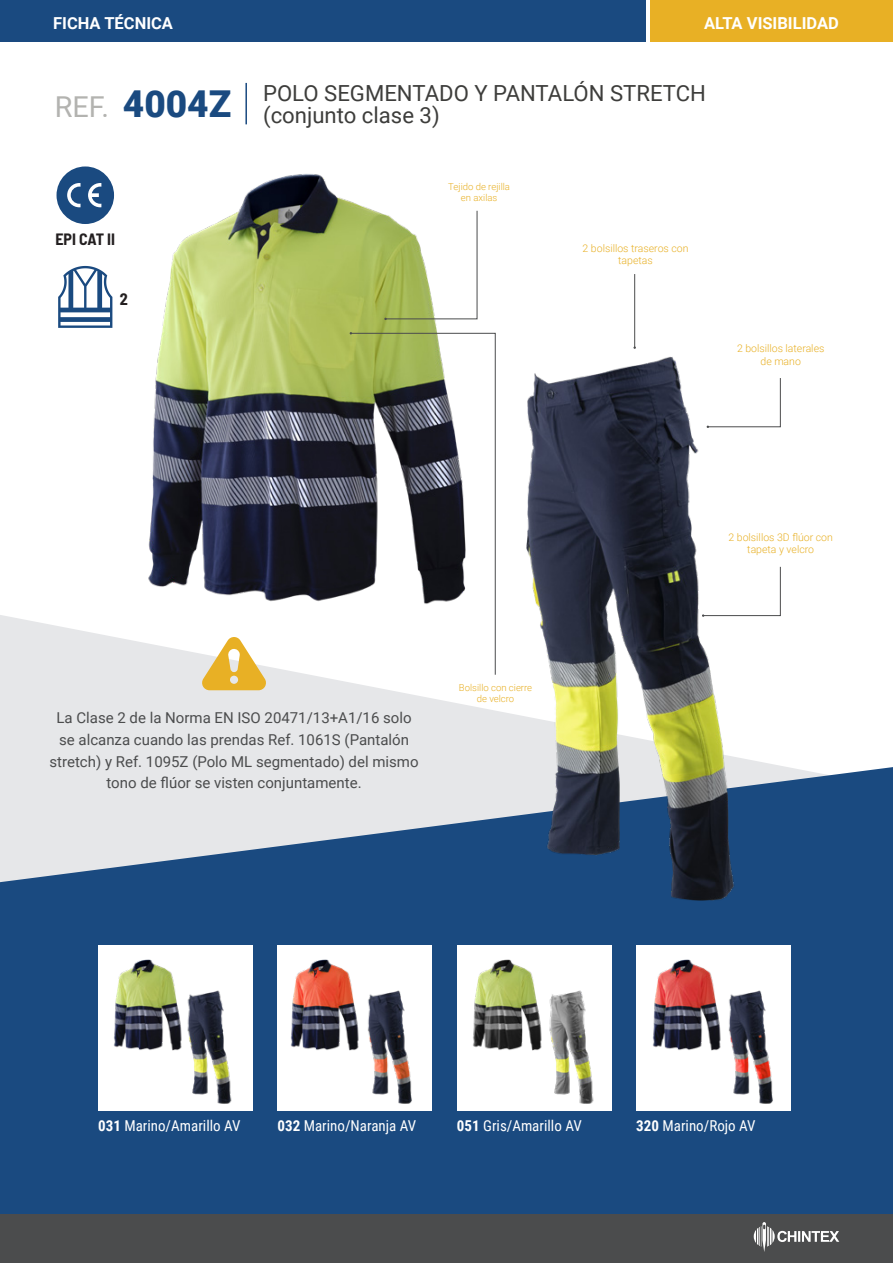
<style>
.page{position:relative;width:893px;height:1263px;background:#fff}
.page>*{position:absolute;margin:0;border:0;box-sizing:border-box;transform-origin:0 0}
.t1{font:28.8px "Roboto";color:#b3b3b0}
.t2{font:22.2px/22.5px "Roboto";color:#3d3d3b}
.t3{font:700 16.5px "Roboto";color:#fff}
.t4{font:700 semi-condensed 16.2px "Barlow";color:#231f20}
.t5{font:700 semi-condensed 16.05px "Barlow";color:#231f20}
.t6{font:15px/21.8px "Roboto";color:#4b4c4d;text-align:center}
.t7{font:15px "Roboto Condensed";color:#fff}
.t8{font:300 10.5px/12.6px "Roboto";color:#e8b025;text-align:center}
.t9{font:300 9.6px/11.4px "Roboto";color:#e8b025;text-align:center}
.s1{font-weight:700}
</style>
<div class="page">
<svg style="left:0;top:615px;width:463px;height:150px;background:#e8e9eb"></svg>
<svg style="left:0;top:765px;width:893px;height:449px;background:#3e6592"></svg>
<div style="left:0;top:0;width:645px;height:42px;background:#1a4a80"></div>
<div style="left:0;top:1214px;width:893px;height:49px;background:#4b4c4d"></div>
<div style="left:650px;top:0;width:243px;height:42px;background:#e8b025"></div>
<svg style="left:754px;top:1222px;width:85px;height:30px"></svg>
<img style="left:127px;top:173px;width:336px;height:477px">
<svg style="left:350px;top:333px;width:113px;height:342px"></svg>
<svg style="left:384px;top:210px;width:94px;height:110px"></svg>
<img style="left:463px;top:320px;width:328px;height:616px">
<svg style="left:707px;top:377px;width:74px;height:51px"></svg>
<hr style="left:634px;top:274px;width:1px;height:74px;background:#4b4c4d">
<svg style="left:702px;top:566px;width:79px;height:51px"></svg>
<hr style="left:245px;top:83px;width:2px;height:41px;background:#1a4a80">
<div style="left:99px;top:945px;width:154px;height:165px;background:#fff"></div>
<div style="left:278px;top:945px;width:154px;height:165px;background:#fff"></div>
<div style="left:457px;top:945px;width:154px;height:165px;background:#fff"></div>
<div style="left:637px;top:945px;width:154px;height:165px;background:#fff"></div>
<svg style="left:202px;top:637px;width:64px;height:53px"></svg>
<svg style="left:57px;top:166px;width:57px;height:58px"></svg>
<svg style="left:58px;top:266px;width:54px;height:62px"></svg>
<img style="left:114px;top:959px;width:61px;height:92px">
<img style="left:291px;top:959px;width:65px;height:92px">
<img style="left:473px;top:959px;width:64px;height:92px">
<img style="left:653px;top:959px;width:64px;height:92px">
<img style="left:175px;top:990px;width:57px;height:114px">
<img style="left:356px;top:990px;width:56px;height:114px">
<img style="left:537px;top:990px;width:57px;height:114px">
<img style="left:717px;top:990px;width:56px;height:114px">
<p class="t3" style="left:53px;top:11px;width:121px">FICHA TÉCNICA</p>
<p class="t3" style="left:704px;top:11px;width:136px">ALTA VISIBILIDAD</p>
<h1 class="t1" style="left:55px;top:87px;width:56px">REF.</h1>
<h2 class="t2" style="left:123px;top:81px;width:585px;text-indent:140px">POLO SEGMENTADO Y PANTALÓN STRETCH<br><sup>4004Z</sup> (conjunto clase 3)</h2>
<p class="t5" style="left:55px;top:228px;width:61px">EPI CAT II</p>
<p class="t9" style="left:448px;top:181px;width:63px">Tejido de rejilla en axilas</p>
<p class="t8" style="left:583px;top:241px;width:107px">2 bolsillos traseros con tapetas</p>
<p class="t4" style="left:120px;top:287px;width:10px">2</p>
<p class="t6" style="left:50px;top:706px;width:371px">La Clase 2 de la Norma EN ISO 20471/13+A1/16 solo se alcanza cuando las prendas Ref. 1061S (Pantalón stretch) y Ref. 1095Z (Polo ML segmentado) del mismo tono de flúor se visten conjuntamente.</p>
<p class="t9" style="left:459px;top:681px;width:75px">Bolsillo con cierre de velcro</p>
<p class="t8" style="left:737px;top:342px;width:89px">2 bolsillos laterales de mano</p>
<p class="t8" style="left:728px;top:530px;width:106px">2 bolsillos 3D flúor con tapeta y velcro</p>
<p class="t7" style="left:98px;top:1115px;width:144px"><span class="s1">031</span> Marino/Amarillo AV</p>
<p class="t7" style="left:278px;top:1115px;width:140px"><span class="s1">032</span> Marino/Naranja AV</p>
<p class="t7" style="left:457px;top:1115px;width:126px"><span class="s1">051</span> Gris/Amarillo AV</p>
<p class="t7" style="left:636px;top:1115px;width:121px"><span class="s1">320</span> Marino/Rojo AV</p>
</div>
